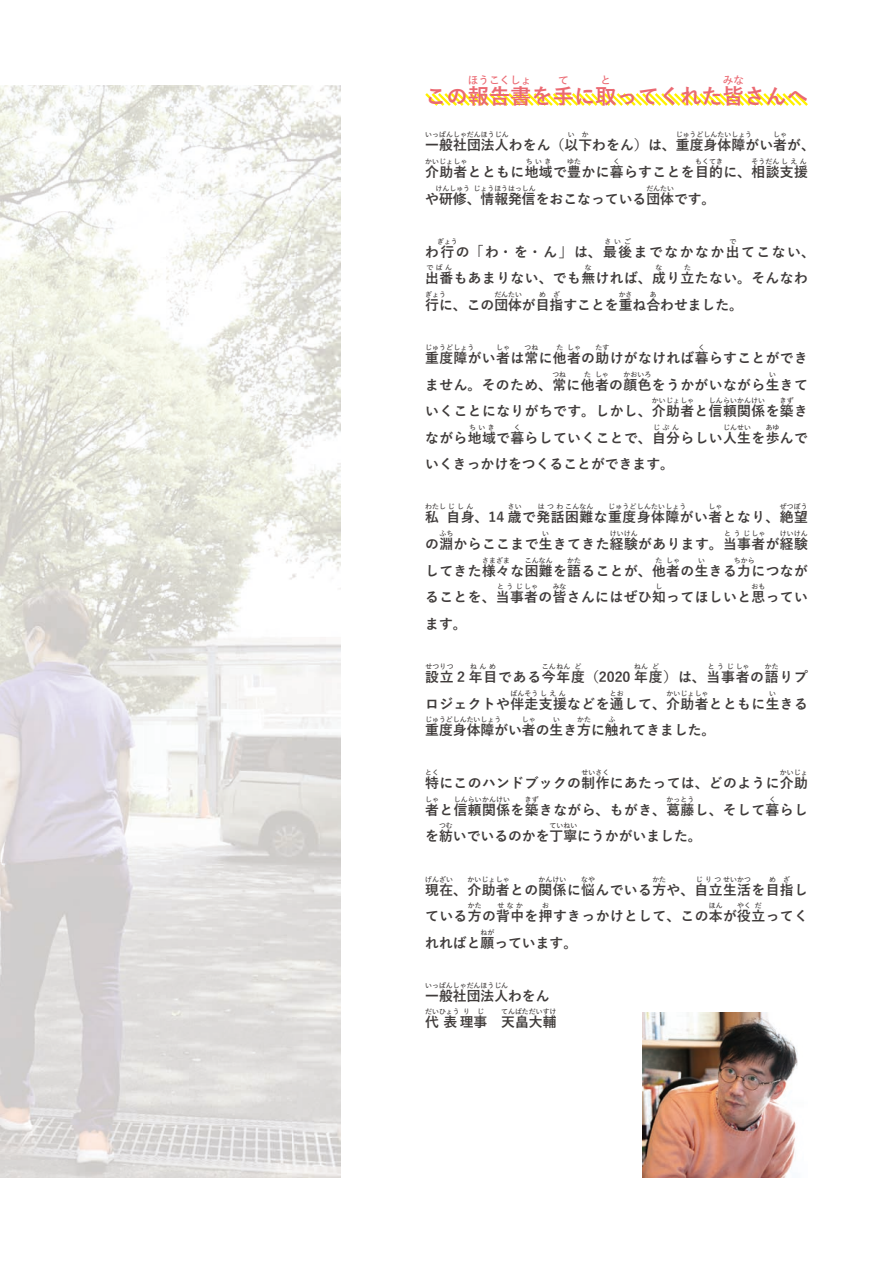
<style>
.page{position:relative;width:893px;height:1263px;background:#fff}
.page>*{position:absolute;margin:0;border:0;box-sizing:border-box;transform-origin:0 0}
.t1{font:700 21.3px "Yu Gothic";color:#eb6972}
.t2{font:700 13.8px "Yu Gothic";letter-spacing:.03em;color:#3f3b3a}
.t3{font:700 13.8px "Yu Gothic";color:#3f3b3a}
.t4{font:700 13.8px "Yu Gothic";letter-spacing:.01em;color:#3f3b3a}
.t5{font:700 13.8px "Yu Gothic";letter-spacing:.055em;color:#3f3b3a}
.t6{font:700 13.8px "Yu Gothic";letter-spacing:.11em;color:#3f3b3a}
.t7{font:700 10.65px "Yu Gothic";color:#eb6972}
.t8{font:700 6.9px "Yu Gothic";letter-spacing:.015em;color:#3f3b3a}
.t9{font:700 6.9px "Yu Gothic";letter-spacing:.125em;color:#3f3b3a}
.t10{font:700 6.9px "Yu Gothic";letter-spacing:.14em;color:#3f3b3a}
</style>
<div class="page">
<img style="left:0;top:85px;width:340px;height:1093px">
<svg style="left:425px;top:93px;width:383px;height:13px"></svg>
<img style="left:643px;top:1013px;width:155px;height:165px">
<p class="t7" style="left:468px;top:74px;width:65px">ほうこくしょ</p>
<p class="t7" style="left:558px;top:74px;width:12px">て</p>
<p class="t7" style="left:601px;top:74px;width:12px">と</p>
<p class="t7" style="left:723px;top:74px;width:23px">みな</p>
<h1 class="t1" style="left:425px;top:84px;width:384px">この報告書を手に取ってくれた皆さんへ</h1>
<p class="t8" style="left:425px;top:131px;width:85px">いっぱんしゃだんほうじん</p>
<p class="t8" style="left:568px;top:131px;width:22px">い か</p>
<p class="t8" style="left:676px;top:131px;width:78px">じゅうどしんたいしょう</p>
<p class="t8" style="left:773px;top:131px;width:15px">しゃ</p>
<p class="t2" style="left:425px;top:164px;width:384px">介助者とともに地域で豊かに暮らすことを目的に、相談支援</p>
<p class="t4" style="left:425px;top:138px;width:391px">一般社団法人わをん（以下わをん）は、重度身体障がい者が、</p>
<p class="t8" style="left:425px;top:158px;width:44px">かいじょしゃ</p>
<p class="t8" style="left:526px;top:158px;width:27px">ちいき</p>
<p class="t8" style="left:567px;top:158px;width:15px">ゆた</p>
<p class="t8" style="left:613px;top:158px;width:8px">く</p>
<p class="t8" style="left:695px;top:158px;width:29px">もくてき</p>
<p class="t9" style="left:751px;top:158px;width:57px">そうだんしえん</p>
<p class="t3" style="left:425px;top:191px;width:292px">や研修、情報発信をおこなっている団体です。</p>
<p class="t8" style="left:436px;top:184px;width:36px">けんしゅう</p>
<p class="t8" style="left:474px;top:184px;width:64px">じょうほうはっしん</p>
<p class="t8" style="left:646px;top:184px;width:29px">だんたい</p>
<p class="t8" style="left:437px;top:237px;width:22px">ぎょう</p>
<p class="t8" style="left:605px;top:237px;width:28px">さいご</p>
<p class="t8" style="left:729px;top:237px;width:8px">で</p>
<p class="t2" style="left:425px;top:270px;width:384px">出番もあまりない、でも無ければ、成り立たない。そんなわ</p>
<p class="t6" style="left:425px;top:244px;width:391px">わ行の「わ・を・ん」は、最後までなかなか出てこない、</p>
<p class="t8" style="left:426px;top:264px;width:27px">でばん</p>
<p class="t8" style="left:585px;top:264px;width:8px">な</p>
<p class="t8" style="left:656px;top:264px;width:8px">な</p>
<p class="t8" style="left:684px;top:264px;width:8px">た</p>
<p class="t3" style="left:425px;top:297px;width:319px">行に、この団体が目指すことを重ね合わせました。</p>
<p class="t8" style="left:425px;top:290px;width:22px">ぎょう</p>
<p class="t8" style="left:494px;top:290px;width:29px">だんたい</p>
<p class="t8" style="left:539px;top:290px;width:22px">め ざ</p>
<p class="t8" style="left:619px;top:290px;width:15px">かさ</p>
<p class="t8" style="left:650px;top:290px;width:8px">あ</p>
<p class="t8" style="left:425px;top:344px;width:51px">じゅうどしょう</p>
<p class="t8" style="left:496px;top:344px;width:15px">しゃ</p>
<p class="t8" style="left:525px;top:344px;width:15px">つね</p>
<p class="t8" style="left:556px;top:344px;width:8px">た</p>
<p class="t8" style="left:567px;top:344px;width:15px">しゃ</p>
<p class="t8" style="left:595px;top:344px;width:15px">たす</p>
<p class="t8" style="left:698px;top:344px;width:8px">く</p>
<p class="t2" style="left:425px;top:377px;width:384px">ません。そのため、常に他者の顔色をうかがいながら生きて</p>
<p class="t2" style="left:425px;top:350px;width:384px">重度障がい者は常に他者の助けがなければ暮らすことができ</p>
<p class="t8" style="left:552px;top:370px;width:15px">つね</p>
<p class="t8" style="left:584px;top:370px;width:8px">た</p>
<p class="t8" style="left:595px;top:370px;width:15px">しゃ</p>
<p class="t8" style="left:623px;top:370px;width:29px">かおいろ</p>
<p class="t8" style="left:769px;top:370px;width:8px">い</p>
<p class="t2" style="left:425px;top:403px;width:384px">いくことになりがちです。しかし、介助者と信頼関係を築き</p>
<p class="t8" style="left:652px;top:397px;width:44px">かいじょしゃ</p>
<p class="t8" style="left:709px;top:397px;width:58px">しんらいかんけい</p>
<p class="t8" style="left:780px;top:397px;width:15px">きず</p>
<p class="t2" style="left:425px;top:430px;width:384px">ながら地域で暮らしていくことで、自分らしい人生を歩んで</p>
<p class="t8" style="left:469px;top:423px;width:27px">ちいき</p>
<p class="t8" style="left:514px;top:423px;width:8px">く</p>
<p class="t8" style="left:653px;top:423px;width:27px">じぶん</p>
<p class="t8" style="left:723px;top:423px;width:29px">じんせい</p>
<p class="t8" style="left:766px;top:423px;width:15px">あゆ</p>
<p class="t3" style="left:425px;top:456px;width:250px">いくきっかけをつくることができます。</p>
<p class="t8" style="left:508px;top:503px;width:15px">さい</p>
<p class="t10" style="left:538px;top:503px;width:57px">はつわこんなん</p>
<p class="t8" style="left:608px;top:503px;width:80px">じゅうどしんたいしょう</p>
<p class="t8" style="left:709px;top:503px;width:15px">しゃ</p>
<p class="t8" style="left:780px;top:503px;width:30px">ぜつぼう</p>
<p class="t2" style="left:425px;top:536px;width:384px">の淵からここまで生きてきた経験があります。当事者が経験</p>
<p class="t8" style="left:425px;top:503px;width:50px">わたしじしん</p>
<p class="t2" style="left:446px;top:510px;width:363px">自身、14 歳で発話困難な重度身体障がい者となり、絶望</p>
<p class="t2" style="left:425px;top:510px;width:15px">私</p>
<p class="t8" style="left:439px;top:530px;width:15px">ふち</p>
<p class="t8" style="left:542px;top:530px;width:8px">い</p>
<p class="t8" style="left:610px;top:530px;width:29px">けいけん</p>
<p class="t8" style="left:724px;top:530px;width:43px">とうじしゃ</p>
<p class="t8" style="left:780px;top:530px;width:29px">けいけん</p>
<p class="t2" style="left:425px;top:563px;width:384px">してきた様々な困難を語ることが、他者の生きる力につなが</p>
<p class="t8" style="left:482px;top:556px;width:29px">さまざま</p>
<p class="t8" style="left:525px;top:556px;width:29px">こんなん</p>
<p class="t8" style="left:567px;top:556px;width:15px">かた</p>
<p class="t8" style="left:655px;top:556px;width:8px">た</p>
<p class="t8" style="left:666px;top:556px;width:15px">しゃ</p>
<p class="t8" style="left:698px;top:556px;width:8px">い</p>
<p class="t8" style="left:734px;top:556px;width:22px">ちから</p>
<p class="t2" style="left:425px;top:589px;width:384px">ることを、当事者の皆さんにはぜひ知ってほしいと思ってい</p>
<p class="t8" style="left:497px;top:583px;width:43px">とうじしゃ</p>
<p class="t8" style="left:553px;top:583px;width:15px">みな</p>
<p class="t8" style="left:655px;top:583px;width:8px">し</p>
<p class="t8" style="left:751px;top:583px;width:15px">おも</p>
<p class="t2" style="left:425px;top:616px;width:43px">ます。</p>
<p class="t5" style="left:425px;top:669px;width:384px">設立 2 年目である今年度（2020 年度）は、当事者の語りプ</p>
<p class="t8" style="left:425px;top:662px;width:30px">せつりつ</p>
<p class="t8" style="left:470px;top:662px;width:27px">ねんめ</p>
<p class="t8" style="left:542px;top:662px;width:30px">こんねん</p>
<p class="t8" style="left:575px;top:662px;width:8px">ど</p>
<p class="t8" style="left:634px;top:662px;width:15px">ねん</p>
<p class="t8" style="left:652px;top:662px;width:8px">ど</p>
<p class="t8" style="left:708px;top:662px;width:43px">とうじしゃ</p>
<p class="t8" style="left:765px;top:662px;width:15px">かた</p>
<p class="t2" style="left:425px;top:696px;width:384px">ロジェクトや伴走支援などを通して、介助者とともに生きる</p>
<p class="t9" style="left:510px;top:689px;width:57px">ばんそうしえん</p>
<p class="t8" style="left:610px;top:689px;width:15px">とお</p>
<p class="t8" style="left:666px;top:689px;width:44px">かいじょしゃ</p>
<p class="t8" style="left:769px;top:689px;width:8px">い</p>
<p class="t3" style="left:425px;top:722px;width:292px">重度身体障がい者の生き方に触れてきました。</p>
<p class="t8" style="left:425px;top:716px;width:78px">じゅうどしんたいしょう</p>
<p class="t8" style="left:522px;top:716px;width:15px">しゃ</p>
<p class="t8" style="left:553px;top:716px;width:8px">い</p>
<p class="t8" style="left:577px;top:716px;width:15px">かた</p>
<p class="t8" style="left:608px;top:716px;width:8px">ふ</p>
<p class="t8" style="left:425px;top:769px;width:15px">とく</p>
<p class="t8" style="left:581px;top:769px;width:29px">せいさく</p>
<p class="t8" style="left:780px;top:769px;width:29px">かいじょ</p>
<p class="t2" style="left:425px;top:802px;width:384px">者と信頼関係を築きながら、もがき、葛藤し、そして暮らし</p>
<p class="t2" style="left:425px;top:775px;width:384px">特にこのハンドブックの制作にあたっては、どのように介助</p>
<p class="t8" style="left:425px;top:795px;width:15px">しゃ</p>
<p class="t8" style="left:454px;top:795px;width:58px">しんらいかんけい</p>
<p class="t8" style="left:525px;top:795px;width:15px">きず</p>
<p class="t8" style="left:666px;top:795px;width:29px">かっとう</p>
<p class="t8" style="left:769px;top:795px;width:8px">く</p>
<p class="t3" style="left:425px;top:828px;width:278px">を紡いでいるのかを丁寧にうかがいました。</p>
<p class="t8" style="left:439px;top:822px;width:15px">つむ</p>
<p class="t8" style="left:550px;top:822px;width:29px">ていねい</p>
<p class="t8" style="left:425px;top:875px;width:29px">げんざい</p>
<p class="t8" style="left:468px;top:875px;width:44px">かいじょしゃ</p>
<p class="t8" style="left:539px;top:875px;width:29px">かんけい</p>
<p class="t8" style="left:581px;top:875px;width:15px">なや</p>
<p class="t8" style="left:652px;top:875px;width:15px">かた</p>
<p class="t9" style="left:696px;top:875px;width:57px">じりつせいかつ</p>
<p class="t8" style="left:769px;top:875px;width:22px">め ざ</p>
<p class="t2" style="left:425px;top:908px;width:384px">ている方の背中を押すきっかけとして、この本が役立ってく</p>
<p class="t2" style="left:425px;top:882px;width:384px">現在、介助者との関係に悩んでいる方や、自立生活を目指し</p>
<p class="t8" style="left:468px;top:902px;width:15px">かた</p>
<p class="t8" style="left:497px;top:902px;width:27px">せなか</p>
<p class="t8" style="left:542px;top:902px;width:8px">お</p>
<p class="t8" style="left:709px;top:902px;width:15px">ほん</p>
<p class="t8" style="left:737px;top:902px;width:15px">やく</p>
<p class="t8" style="left:755px;top:902px;width:8px">だ</p>
<p class="t3" style="left:425px;top:935px;width:154px">れればと願っています。</p>
<p class="t8" style="left:480px;top:928px;width:15px">ねが</p>
<p class="t8" style="left:425px;top:981px;width:84px">いっぱんしゃだんほうじん</p>
<p class="t3" style="left:425px;top:1014px;width:133px">代表理事 天畠大輔</p>
<p class="t3" style="left:425px;top:988px;width:126px">一般社団法人わをん</p>
<p class="t8" style="left:425px;top:1008px;width:36px">だいひょう</p>
<p class="t8" style="left:463px;top:1008px;width:22px">り じ</p>
<p class="t8" style="left:501px;top:1008px;width:57px">てんばただいすけ</p>
</div>
